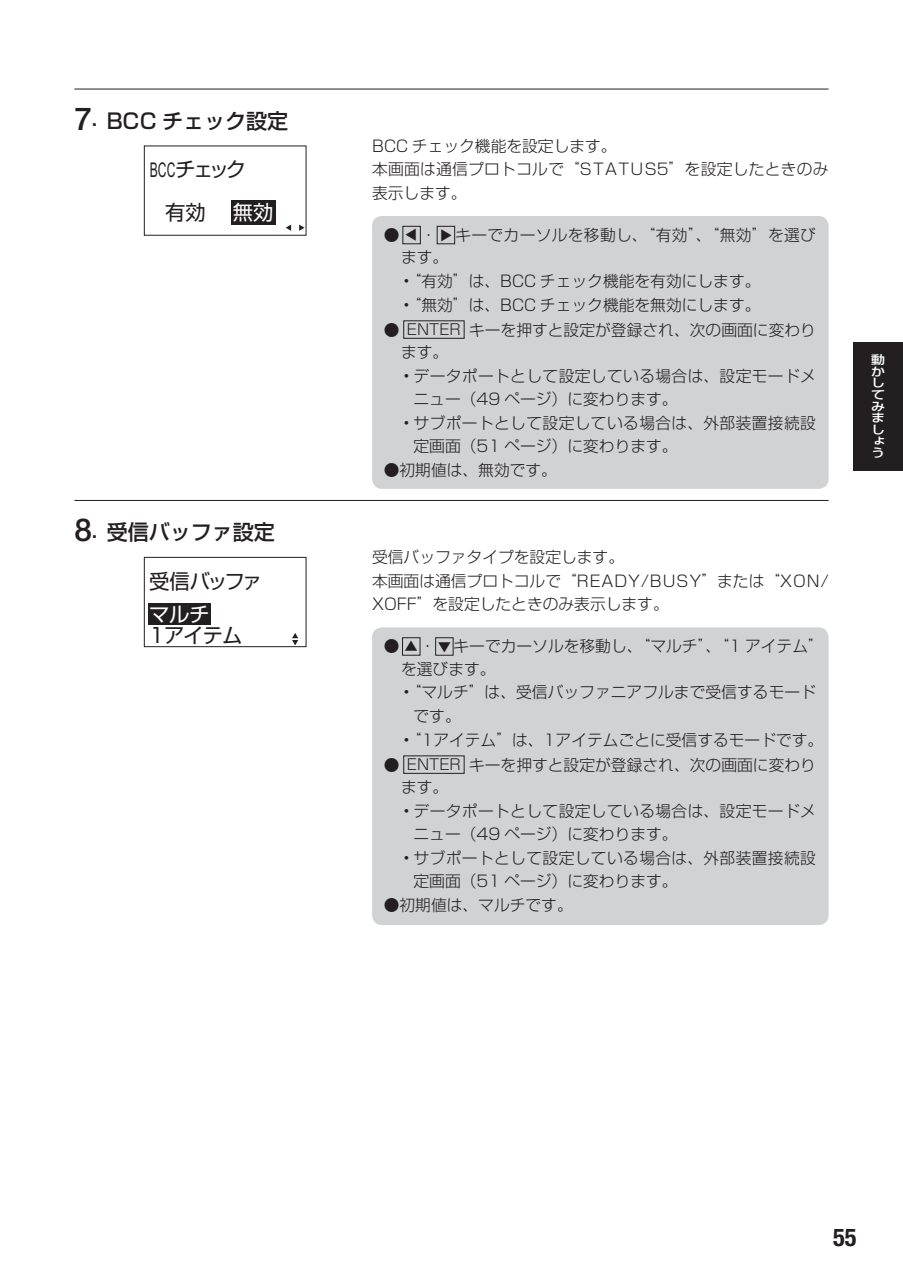
<style>
.page{position:relative;width:903px;height:1275px;background:#fff}
.page>*{position:absolute;margin:0;border:0;box-sizing:border-box;transform-origin:0 0}
.t1{font:700 condensed 24.5px "Helvetica Neue LT Pro";color:#231f20}
.t2{font:21px "Shin Go Pro Medium 90 msp RKSJ H";color:#231f20}
.t3{font:20.3px/43.2px "Shin Go Pro Regular 90 msp RKSJ H";letter-spacing:-.055em;color:#231f20}
.t4{font:20.3px "Shin Go Pro Regular 90 msp RKSJ H";color:#fff}
.t5{font:16.62px "Shin Go Pro Medium 90 msp RKSJ H";color:#231f20;scale:.8 1}
.t6{font:15.75px/23.6px "Shin Go Pro Light 90 msp RKSJ H";color:#231f20}
.t7{font:15.75px "Shin Go Pro Light 90 msp RKSJ H";letter-spacing:.025em;color:#231f20}
.t8{font:15.75px "Shin Go Pro Light 90 msp RKSJ H";letter-spacing:.02em;color:#231f20}
.t9{font:11.55px/11.5px "Shin Go Pro Medium 90 msp RKSJ H";color:#fff;text-align:justify;scale:1.2 1}
.s1{font-family:"Helvetica Neue LT Pro";font-weight:500;font-size:31.5px}
.s2{font-family:"Arial"}
.s3{font-size:14.88px}
.s4{font-family:"Shin Go Pro Medium 90 msp RKSJ H";font-size:16.62px}
</style>
<div class="page">
<div style="left:853px;top:342px;width:50px;height:129px;background:#231f20"></div>
<hr style="left:74px;top:89px;width:754px;height:1px;background:#231f20">
<hr style="left:74px;top:500px;width:754px;height:1px;background:#231f20">
<div style="left:231px;top:200px;width:44px;height:25px;background:#231f20"></div>
<div style="left:144px;top:146px;width:162px;height:90px;border:1px solid #231f20"></div>
<svg style="left:299px;top:225px;width:6px;height:6px"></svg>
<svg style="left:286px;top:225px;width:5px;height:6px"></svg>
<div style="left:372px;top:216px;width:456px;height:273px;background:#d1d2d4;border-radius:10px"></div>
<div style="left:402px;top:226px;width:19px;height:18px;border:1px solid #231f20"></div>
<div style="left:437px;top:226px;width:18px;height:18px;border:1px solid #231f20"></div>
<div style="left:403px;top:320px;width:61px;height:19px;border:1px solid #231f20"></div>
<div style="left:148px;top:603px;width:62px;height:21px;background:#231f20"></div>
<div style="left:144px;top:557px;width:162px;height:90px;border:1px solid #231f20"></div>
<svg style="left:292px;top:633px;width:6px;height:12px"></svg>
<div style="left:372px;top:627px;width:456px;height:298px;background:#d1d2d4;border-radius:10px"></div>
<div style="left:402px;top:637px;width:18px;height:19px;border:1px solid #231f20"></div>
<div style="left:435px;top:637px;width:18px;height:19px;border:1px solid #231f20"></div>
<div style="left:403px;top:755px;width:61px;height:19px;border:1px solid #231f20"></div>
<h2 class="t2" style="left:74px;top:113px;width:215px"><span class="s1">7</span>. BCC チェック設定</h2>
<p class="t3" style="left:165px;top:151px;width:83px;text-indent:-15px"><span class="s2">BCC</span>チェック有効</p>
<p class="t4" style="left:233px;top:205px;width:42px">無効</p>
<h2 class="t2" style="left:74px;top:524px;width:202px"><span class="s1">8</span>. 受信バッファ設定</h2>
<p class="t3" style="left:149px;top:562px;width:115px">受信バッファ</p>
<p class="t4" style="left:149px;top:606px;width:62px">マルチ</p>
<p class="t3" style="left:149px;top:616px;width:95px">1アイテム</p>
<p class="t6" style="left:372px;top:136px;width:458px">BCC チェック機能を設定します。<br>本画面は通信プロトコルで“STATUS5”を設定したときのみ表示します。</p>
<p class="t6" style="left:384px;top:225px;width:17px">●</p>
<p class="t5" style="left:418px;top:228px;width:18px;rotate:90deg">▼</p>
<p class="t6" style="left:421px;top:225px;width:17px">・</p>
<p class="t5" style="left:440px;top:242px;width:18px;rotate:-90deg">▼</p>
<p class="t8" style="left:455px;top:229px;width:362px">キーでカーソルを移動し、“有効”、“無効”を選び</p>
<p class="t6" style="left:384px;top:248px;width:378px;text-indent:17px">ます。<br>　 • “有効”は、BCC チェック機能を有効にします。　 • “無効”は、BCC チェック機能を無効にします。</p>
<p class="t6" style="left:384px;top:320px;width:434px">● <span class="s3">ENTER</span> キーを押すと設定が登録され、次の画面に変わり</p>
<p class="t6" style="left:401px;top:342px;width:49px">ます。</p>
<p class="t7" style="left:384px;top:370px;width:434px">　 • データポートとして設定している場合は、設定モードメ</p>
<p class="t6" style="left:413px;top:390px;width:266px">ニュー（49 ページ）に変わります。</p>
<p class="t7" style="left:384px;top:417px;width:434px">　 • サブポートとして設定している場合は、外部装置接続設</p>
<p class="t6" style="left:413px;top:437px;width:266px">定画面（51 ページ）に変わります。</p>
<p class="t6" style="left:384px;top:460px;width:175px">●初期値は、無効です。</p>
<p class="t6" style="left:372px;top:547px;width:458px">受信バッファタイプを設定します。<br>本画面は通信プロトコルで“READY/BUSY”または“XON/<br>XOFF”を設定したときのみ表示します。</p>
<p class="t6" style="left:384px;top:637px;width:17px">●</p>
<p class="t5" style="left:418px;top:653px;width:18px;rotate:-180deg">▼</p>
<p class="t6" style="left:420px;top:637px;width:405px">・<span class="s4">▼</span> キーでカーソルを移動し、“マルチ”、“1 アイテム”</p>
<p class="t6" style="left:401px;top:659px;width:96px">を選びます。</p>
<p class="t6" style="left:384px;top:683px;width:434px">　 • “マルチ”は、受信バッファニアフルまで受信するモード</p>
<p class="t6" style="left:413px;top:706px;width:49px">です。</p>
<p class="t6" style="left:384px;top:730px;width:441px">　 • “1アイテム”は、1アイテムごとに受信するモードです。</p>
<p class="t6" style="left:384px;top:755px;width:434px">● <span class="s3">ENTER</span> キーを押すと設定が登録され、次の画面に変わり</p>
<p class="t6" style="left:401px;top:777px;width:49px">ます。</p>
<p class="t7" style="left:384px;top:805px;width:434px">　 • データポートとして設定している場合は、設定モードメ</p>
<p class="t6" style="left:413px;top:825px;width:266px">ニュー（49 ページ）に変わります。</p>
<p class="t7" style="left:384px;top:852px;width:434px">　 • サブポートとして設定している場合は、外部装置接続設</p>
<p class="t6" style="left:413px;top:872px;width:266px">定画面（51 ページ）に変わります。</p>
<p class="t6" style="left:384px;top:895px;width:190px">●初期値は、マルチです。</p>
<p class="t9" style="left:871px;top:355px;width:13px">動かしてみましょう</p>
<h1 class="t1" style="left:833px;top:1223px;width:25px">55</h1>
</div>
